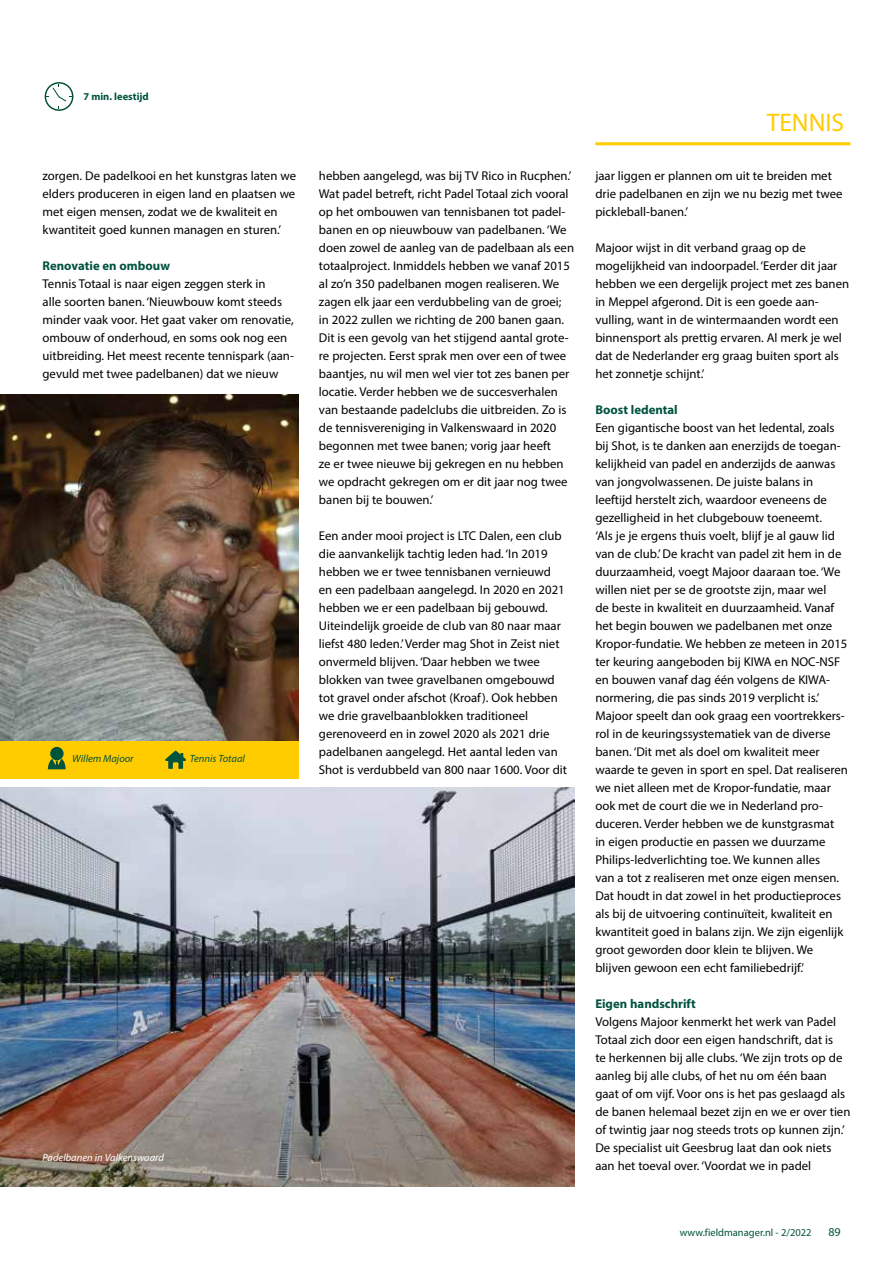
<style>
.page{position:relative;width:893px;height:1263px;background:#fff}
.page>*{position:absolute;margin:0;border:0;box-sizing:border-box;transform-origin:0 0}
.t1{font:25.5px "Myriad Pro";color:#fc0}
.t2{font:12.75px/18px "Myriad Pro";color:#000}
.t3{font:700 12.75px "Myriad Pro";color:#00533d}
.t4{font:12px "Myriad Pro";color:#00533d}
.t5{font:10.5px "Myriad Pro";color:#00533d}
.t6{font:italic 10.5px "Myriad Pro";color:#fff}
.t7{font:italic 10.5px "Myriad Pro";color:#00533d}
.t8{font:700 10.5px "Myriad Pro";color:#00533d}
</style>
<div class="page">
<hr style="left:595px;top:142px;width:255px;height:3px;background:#fc0">
<svg style="left:45px;top:82px;width:28px;height:29px"></svg>
<img style="left:0;top:787px;width:574px;height:399px">
<img style="left:0;top:394px;width:298px;height:347px">
<div style="left:0;top:741px;width:298px;height:37px;background:#fc0"></div>
<svg style="left:48px;top:759px;width:18px;height:10px"></svg>
<div style="left:50px;top:747px;width:14px;height:13px;background:#00533d;border-radius:50%"></div>
<svg style="left:165px;top:751px;width:21px;height:18px"></svg>
<p class="t8" style="left:83px;top:90px;width:67px">7 min. leestijd</p>
<p class="t2" style="left:43px;top:167px;width:255px">zorgen. De padelkooi en het kunstgras laten we elders produceren in eigen land en plaatsen we met eigen mensen, zodat we de kwaliteit en kwantiteit goed kunnen managen en sturen.’</p>
<p class="t3" style="left:43px;top:257px;width:129px">Renovatie en ombouw</p>
<p class="t2" style="left:43px;top:275px;width:253px">Tennis Totaal is naar eigen zeggen sterk in<br>alle soorten banen. ‘Nieuwbouw komt steeds minder vaak voor. Het gaat vaker om renovatie, ombouw of onderhoud, en soms ook nog een uitbreiding. Het meest recente tennispark (aan&shy;gevuld met twee padelbanen) dat we nieuw</p>
<p class="t7" style="left:72px;top:752px;width:63px">Willem Majoor</p>
<p class="t7" style="left:190px;top:752px;width:57px">Tennis Totaal</p>
<p class="t6" style="left:43px;top:1151px;width:123px">Padelbanen in Valkenswaard</p>
<p class="t2" style="left:319px;top:167px;width:257px">hebben aangelegd, was bij TV Rico in Rucphen.’ Wat padel betreft, richt Padel Totaal zich vooral op het ombouwen van tennisbanen tot padel&shy;banen en op nieuwbouw van padelbanen. ‘We doen zowel de aanleg van de padelbaan als een totaalproject. Inmiddels hebben we vanaf 2015 al zo’n 350 padelbanen mogen realiseren. We zagen elk jaar een verdubbeling van de groei; in 2022 zullen we richting de 200 banen gaan.<br>Dit is een gevolg van het stijgend aantal grote&shy;re projecten. Eerst sprak men over een of twee baantjes, nu wil men wel vier tot zes banen per locatie. Verder hebben we de succesverhalen van bestaande padelclubs die uitbreiden. Zo is de tennisvereniging in Valkenswaard in 2020 begonnen met twee banen; vorig jaar heeft<br>ze er twee nieuwe bij gekregen en nu hebben we opdracht gekregen om er dit jaar nog twee banen bij te bouwen.’</p>
<p class="t2" style="left:319px;top:527px;width:250px">Een ander mooi project is LTC Dalen, een club die aanvankelijk tachtig leden had. ‘In 2019 hebben we er twee tennisbanen vernieuwd en een padelbaan aangelegd. In 2020 en 2021 hebben we er een padelbaan bij gebouwd.<br>Uiteindelijk groeide de club van 80 naar maar liefst 480 leden.’ Verder mag Shot in Zeist niet onvermeld blijven. ‘Daar hebben we twee blokken van twee gravelbanen omgebouwd tot gravel onder afschot (Kroaf). Ook hebben we drie gravelbaanblokken traditioneel gerenoveerd en in zowel 2020 als 2021 drie padelbanen aangelegd. Het aantal leden van Shot is verdubbeld van 800 naar 1600. Voor dit</p>
<h1 class="t1" style="left:767px;top:107px;width:79px">TENNIS</h1>
<p class="t2" style="left:595px;top:167px;width:249px">jaar liggen er plannen om uit te breiden met drie padelbanen en zijn we nu bezig met twee pickleball-banen.’</p>
<p class="t2" style="left:595px;top:239px;width:255px">Majoor wijst in dit verband graag op de mogelijkheid van indoorpadel. ‘Eerder dit jaar hebben we een dergelijk project met zes banen in Meppel afgerond. Dit is een goede aan&shy;vulling, want in de wintermaanden wordt een binnensport als prettig ervaren. Al merk je wel dat de Nederlander erg graag buiten sport als het zonnetje schijnt.’</p>
<p class="t3" style="left:595px;top:402px;width:84px">Boost ledental</p>
<p class="t2" style="left:595px;top:419px;width:254px">Een gigantische boost van het ledental, zoals bij Shot, is te danken aan enerzijds de toegan&shy;kelijkheid van padel en anderzijds de aanwas van jongvolwassenen. De juiste balans in leeftijd herstelt zich, waardoor eveneens de gezelligheid in het clubgebouw toeneemt.<br>‘Als je je ergens thuis voelt, blijf je al gauw lid van de club.’ De kracht van padel zit hem in de duurzaamheid, voegt Majoor daaraan toe. ‘We willen niet per se de grootste zijn, maar wel<br>de beste in kwaliteit en duurzaamheid. Vanaf het begin bouwen we padelbanen met onze Kropor-fundatie. We hebben ze meteen in 2015 ter keuring aangeboden bij KIWA en NOC-NSF en bouwen vanaf dag één volgens de KIWA&shy;normering, die pas sinds 2019 verplicht is.’ Majoor speelt dan ook graag een voortrekkers&shy;rol in de keuringssystematiek van de diverse banen. ‘Dit met als doel om kwaliteit meer waarde te geven in sport en spel. Dat realiseren we niet alleen met de Kropor-fundatie, maar ook met de court die we in Nederland pro&shy;duceren. Verder hebben we de kunstgrasmat<br>in eigen productie en passen we duurzame Philips-ledverlichting toe. We kunnen alles<br>van a tot z realiseren met onze eigen mensen.<br>Dat houdt in dat zowel in het productieproces als bij de uitvoering continuïteit, kwaliteit en kwantiteit goed in balans zijn. We zijn eigenlijk groot geworden door klein te blijven. We blijven gewoon een echt familiebedrijf.’</p>
<p class="t3" style="left:595px;top:996px;width:102px">Eigen handschrift</p>
<p class="t2" style="left:595px;top:1013px;width:257px">Volgens Majoor kenmerkt het werk van Padel Totaal zich door een eigen handschrift, dat is<br>te herkennen bij alle clubs. ‘We zijn trots op de aanleg bij alle clubs, of het nu om één baan gaat of om vijf. Voor ons is het pas geslaagd als de banen helemaal bezet zijn en we er over tien of twintig jaar nog steeds trots op kunnen zijn.’ De specialist uit Geesbrug laat dan ook niets aan het toeval over. ‘Voordat we in padel</p>
<p class="t5" style="left:680px;top:1226px;width:133px">www.fieldmanager.nl - 2/2022</p>
<p class="t4" style="left:828px;top:1224px;width:14px">89</p>
</div>
